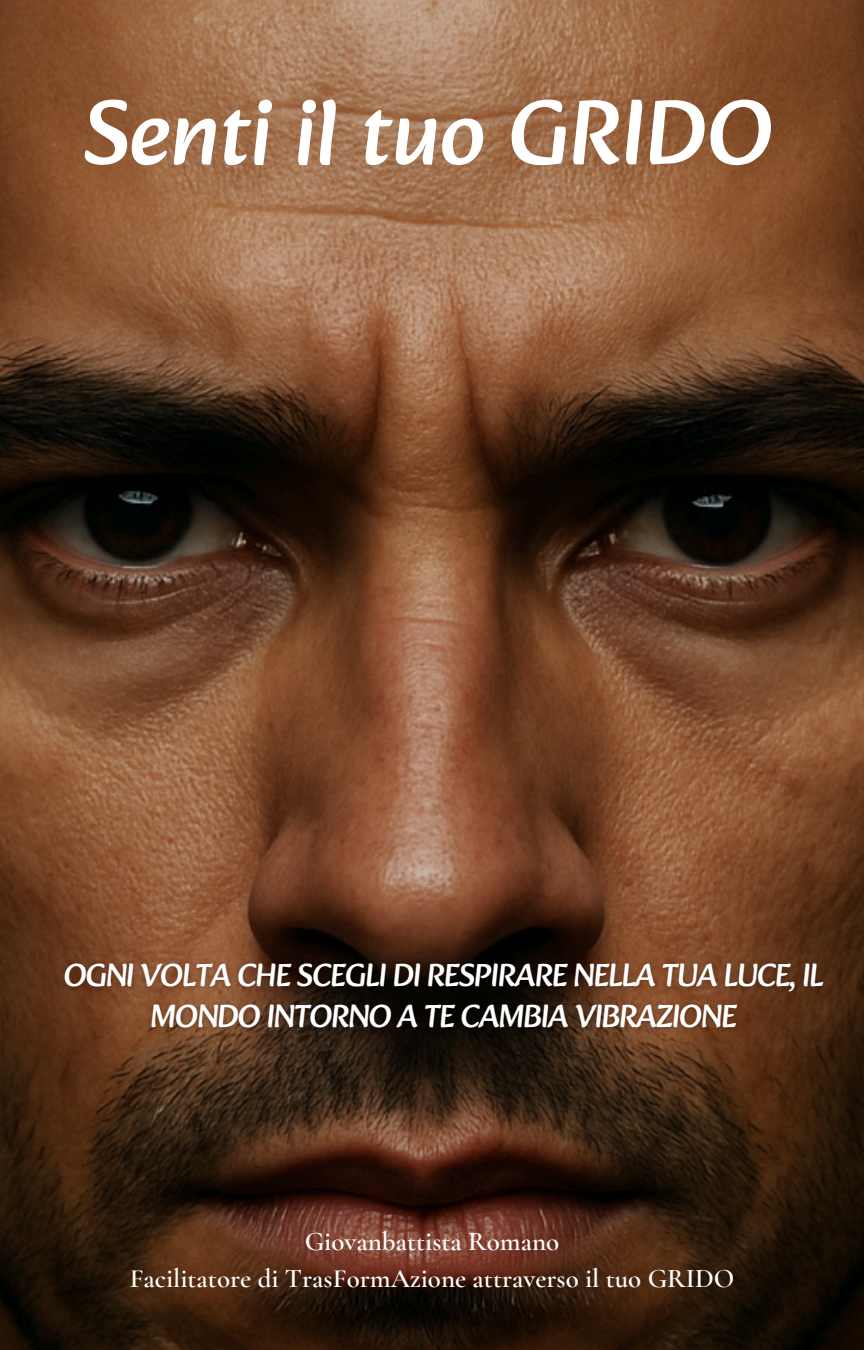
<style>
.page{position:relative;width:864px;height:1350px;background:#fff}
.page>*{position:absolute;margin:0;border:0;box-sizing:border-box;transform-origin:0 0}
.t1{font:92.02px "Alkatra";color:#fff}
.t2{font:32.4px/40.5px "Alkatra";letter-spacing:-.035em;color:#fff;text-align:center}
.t3{font:600 27px/37.1px "Cormorant Garamond";color:#fff;text-align:center}
</style>
<div class="page">
<img style="left:0;top:0;width:864px;height:1350px">
<img style="left:53px;top:951px;width:783px;height:97px">
<h1 class="t1" style="left:83px;top:78px;width:691px">Senti il tuo GRIDO</h1>
<p class="t2" style="left:63px;top:955px;width:762px">OGNI VOLTA CHE SCEGLI DI RESPIRARE NELLA TUA LUCE, IL<br>MONDO INTORNO A TE CAMBIA VIBRAZIONE</p>
<p class="t3" style="left:129px;top:1223px;width:607px">Giovanbattista Romano<br>Facilitatore di TrasFormAzione attraverso il tuo GRIDO</p>
</div>
